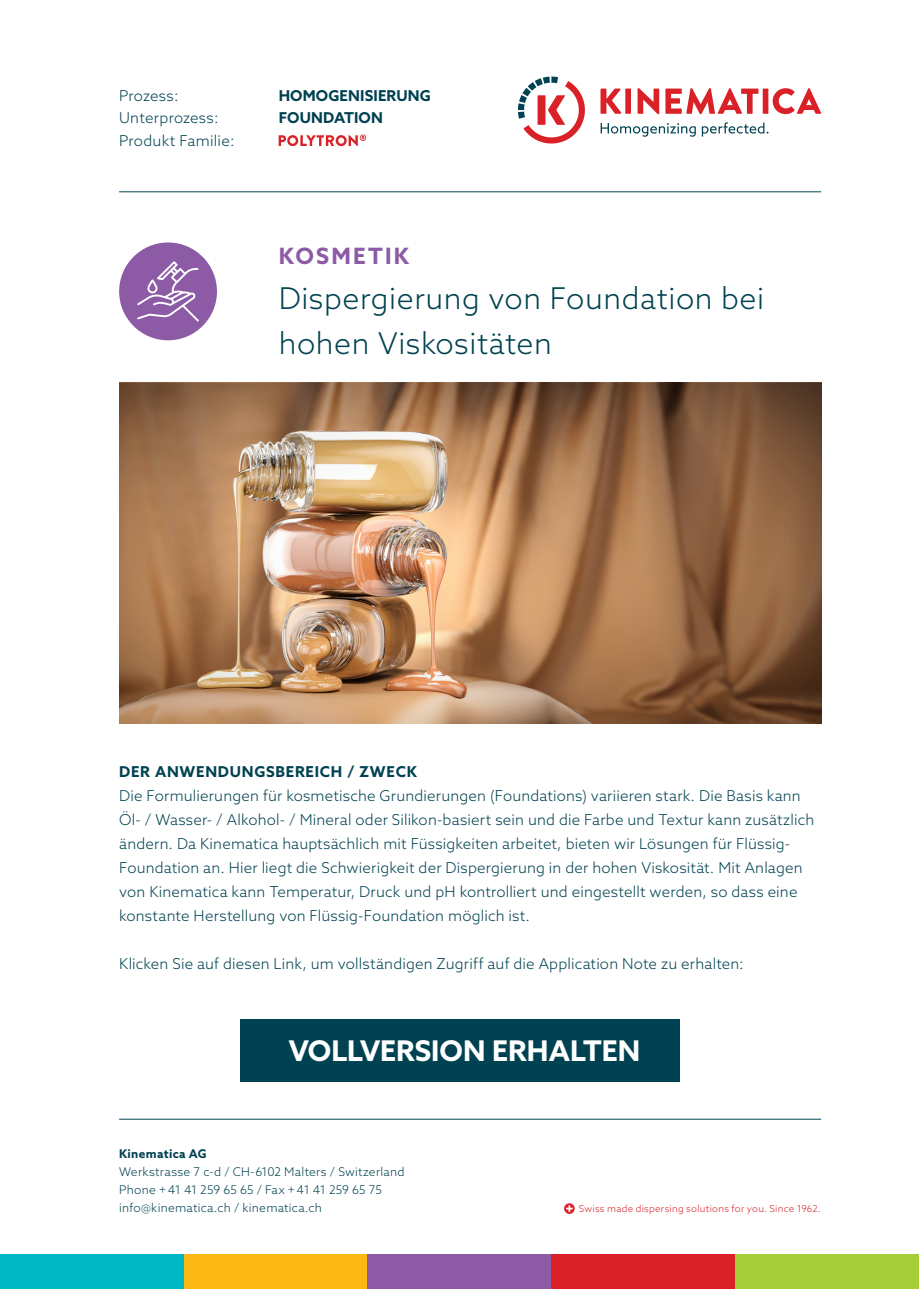
<style>
.page{position:relative;width:919px;height:1289px;background:#fff}
.page>*{position:absolute;margin:0;border:0;box-sizing:border-box;transform-origin:0 0}
.t1{font:300 30px/45px "Azo Sans";letter-spacing:.02em;color:#004251}
.t2{font:700 28.5px "Azo Sans";color:#fff}
.t3{font:700 22.5px "Azo Sans";letter-spacing:.1em;color:#8d5ba6}
.t4{font:300 15px/24px "Azo Sans";letter-spacing:.01em;color:#004251}
.t5{font:700 15px "Azo Sans";letter-spacing:.05em;color:#004251}
.t6{font:700 15px "Azo Sans";letter-spacing:.01em;color:#004251}
.t7{font:300 12px/18px "Azo Sans";letter-spacing:.02em;color:#004251}
.t8{font:700 12px "Azo Sans";letter-spacing:.025em;color:#004251}
.t9{font:300 9.6px "Azo Sans";letter-spacing:.03em;color:#da2128}
</style>
<div class="page">
<svg style="left:600px;top:89px;width:21px;height:25px"></svg>
<div style="left:625px;top:89px;width:6px;height:25px;background:#da2128"></div>
<svg style="left:637px;top:88px;width:22px;height:26px"></svg>
<svg style="left:665px;top:88px;width:93px;height:26px"></svg>
<div style="left:762px;top:89px;width:6px;height:25px;background:#da2128"></div>
<svg style="left:772px;top:88px;width:49px;height:26px"></svg>
<svg style="left:518px;top:77px;width:67px;height:66px"></svg>
<svg style="left:600px;top:123px;width:95px;height:14px"></svg>
<svg style="left:701px;top:122px;width:67px;height:14px"></svg>
<hr style="left:119px;top:191px;width:702px;height:1px;background:#004251">
<div style="left:184px;top:1254px;width:183px;height:34px;background:#fcb814"></div>
<div style="left:367px;top:1254px;width:184px;height:34px;background:#8d5ba6"></div>
<div style="left:551px;top:1254px;width:184px;height:34px;background:#da2128"></div>
<div style="left:735px;top:1254px;width:183px;height:34px;background:#a6ce39"></div>
<div style="left:0;top:1254px;width:184px;height:34px;background:#00b7c5"></div>
<hr style="left:119px;top:1118px;width:702px;height:1px;background:#004251">
<svg style="left:564px;top:1203px;width:10px;height:10px"></svg>
<svg style="left:566px;top:1205px;width:6px;height:6px"></svg>
<img style="left:119px;top:383px;width:702px;height:340px">
<div style="left:119px;top:242px;width:98px;height:98px;background:#8d5ba6;border-radius:50%"></div>
<svg style="left:137px;top:261px;width:62px;height:60px"></svg>
<div style="left:240px;top:1018px;width:439px;height:63px;background:#004251"></div>
<svg style="left:279px;top:134px;width:87px;height:12px"></svg>
<p class="t4" style="left:119px;top:83px;width:61px">Prozess:</p>
<p class="t6" style="left:279px;top:86px;width:154px">HOMOGENISIERUNG</p>
<p class="t4" style="left:119px;top:106px;width:101px">Unterprozess:</p>
<p class="t6" style="left:279px;top:108px;width:106px">FOUNDATION</p>
<p class="t4" style="left:119px;top:128px;width:117px">Produkt Familie:</p>
<h3 class="t3" style="left:279px;top:241px;width:132px">KOSMETIK</h3>
<h1 class="t1" style="left:279px;top:276px;width:487px">Dispergierung von Foundation bei hohen Viskositäten</h1>
<p class="t5" style="left:119px;top:762px;width:299px">DER ANWENDUNGSBEREICH / ZWECK</p>
<p class="t4" style="left:119px;top:783px;width:696px">Die Formulierungen für kosmetische Grundierungen (Foundations) variieren stark. Die Basis kann Öl- / Wasser- / Alkohol- / Mineral oder Silikon-basiert sein und die Farbe und Textur kann zusätzlich ändern. Da Kinematica hauptsächlich mit Füssigkeiten arbeitet, bieten wir Lösungen für Flüssig-Foundation an. Hier liegt die Schwierigkeit der Dispergierung in der hohen Viskosität. Mit Anlagen von Kinematica kann Temperatur, Druck und pH kontrolliert und eingestellt werden, so dass eine konstante Herstellung von Flüssig-Foundation möglich ist.</p>
<p class="t4" style="left:119px;top:951px;width:626px">Klicken Sie auf diesen Link, um vollständigen Zugriff auf die Application Note zu erhalten:</p>
<h2 class="t2" style="left:289px;top:1031px;width:353px">VOLLVERSION ERHALTEN</h2>
<p class="t8" style="left:119px;top:1145px;width:89px">Kinematica AG</p>
<p class="t7" style="left:119px;top:1162px;width:287px">Werkstrasse 7 c-d / CH-6102 Malters / Switzerland<br>Phone +41 41 259 65 65 / Fax +41 41 259 65 75 info@kinematica.ch / kinematica.ch</p>
<p class="t9" style="left:579px;top:1202px;width:243px">Swiss made dispersing solutions for you. Since 1962.</p>
</div>
